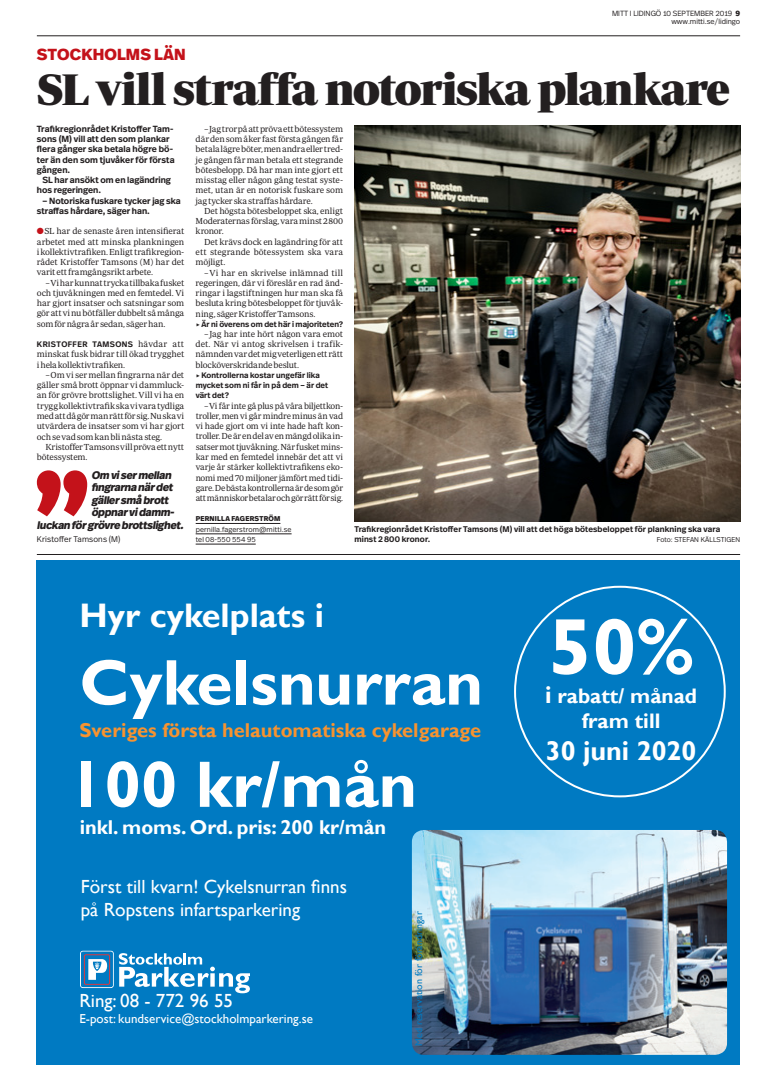
<style>
.page{position:relative;width:777px;height:1075px;background:#fff}
.page>*{position:absolute;margin:0;border:0;box-sizing:border-box;transform-origin:0 0}
.t1{font:700 80px "Gill Sans";color:#fff}
.t2{font:700 66px "Gill Sans";color:#fff}
.t3{font:700 65px "Gill Sans";color:#fff}
.t4{font:45px "Periodico Display";letter-spacing:-.045em;color:#231f20}
.t5{font:700 34px "Gill Sans";color:#fff}
.t6{font:700 27px "Gill Sans";color:#fff}
.t7{font:700 21px/25.2px "Gill Sans";color:#fff;text-align:center}
.t8{font:700 20px "Gill Sans";color:#f79330}
.t9{font:700 20px "Gill Sans";color:#fff}
.t10{font:19px/22.8px "Gill Sans";color:#fff}
.t11{font:800 16px "Real Head OT";letter-spacing:.01em;color:#c4121a}
.t12{font:13px "Gill Sans";color:#fff}
.t13{font:italic 800 11px "Real Head OT";color:#231f20}
.t14{font:10px "Gill Sans";color:#007ac2}
.t15{font:8.9px/10.3px "Periodico Text Lg";letter-spacing:-.02em;color:#231f20;text-align:justify}
.t16{font:600 8.9px/10.3px "Real Head OT";letter-spacing:.005em;color:#231f20}
.t17{font:600 8.2px/10.2px "Real Head OT";letter-spacing:.015em;color:#231f20}
.t18{font:300 8.2px "Real Head OT";letter-spacing:.015em;color:#231f20}
.t19{font:600 8px/10.2px "Real Head OT";letter-spacing:.01em;color:#231f20}
.t20{font:600 8px "Real Head OT";letter-spacing:.055em;color:#231f20}
.t21{font:300 7.5px/8px "Real Head OT";color:#231f20;text-align:right}
.t22{font:300 7.3px/10.2px "Real Head OT";letter-spacing:.02em;color:#231f20}
.t23{font:300 7px "Real Head OT";letter-spacing:.005em;color:#231f20}
.t24{font:800 7px "Real Head OT";letter-spacing:.03em;color:#231f20}
.s1{font-weight:800}
.s2{color:#c4121a}
.s3{font-family:"Periodico Text Lg";font-weight:400;font-size:8.9px}
.s4{font-size:24px}
</style>
<div class="page">
<hr style="left:37px;top:36px;width:703px;height:1px;background:#231f20">
<img style="left:354px;top:125px;width:386px;height:396px">
<hr style="left:196px;top:523px;width:84px;height:1px;background:#231f20">
<hr style="left:196px;top:534px;width:95px;height:1px;background:#231f20">
<hr style="left:196px;top:544px;width:60px;height:1px;background:#231f20">
<svg style="left:37px;top:470px;width:50px;height:46px"></svg>
<hr style="left:37px;top:554px;width:703px;height:1px;background:#231f20">
<div style="left:37px;top:560px;width:703px;height:505px;background:#007ac2"></div>
<svg style="left:80px;top:951px;width:170px;height:42px"></svg>
<img style="left:412px;top:830px;width:315px;height:225px">
<h3 class="t11" style="left:37px;top:44px;width:150px">STOCKHOLMS LÄN</h3>
<p class="t21" style="left:612px;top:10px;width:130px">MITT I LIDINGÖ 10 SEPTEMBER 2019 <span class="s1">9 </span>www.mitti.se/lidingo</p>
<h3 class="t4" style="left:37px;top:63px;width:695px">SL vill straffa notoriska plankare</h3>
<p class="t16" style="left:37px;top:124px;width:139px">Trafikregionrådet Kristoffer Tam&shy;sons (M) vill att den som plankar flera gånger ska betala högre bö&shy;ter än den som tjuvåker för första gången.</p>
<p class="t16" style="left:37px;top:175px;width:136px;text-indent:6px">SL har ansökt om en lagändring hos regeringen.</p>
<p class="t16" style="left:37px;top:196px;width:145px;text-indent:6px">– Notoriska fuskare tycker jag ska straffas hårdare, säger han.</p>
<p class="t15" style="left:37px;top:226px;width:149px"><span class="s2">●</span>SL har de senaste åren intensifierat arbetet med att minska plankningen i kollektivtrafiken. Enligt trafikregion&shy;rådet Kristoffer Tamsons (M) har det varit ett framgångsrikt arbete.</p>
<p class="t15" style="left:37px;top:277px;width:149px;text-indent:8px">–Vi har kunnat trycka tillbaka fusket och tjuvåkningen med en femtedel. Vi har gjort insatser och satsningar som gör att vi nu bötfäller dubbelt så många som för några år sedan, säger han.</p>
<p class="t20" style="left:37px;top:339px;width:149px">Kristoffer Tamsons <span class="s3">hävdar att</span></p>
<p class="t15" style="left:37px;top:349px;width:149px">minskat fusk bidrar till ökad trygghet i hela kollektivtrafiken.</p>
<p class="t15" style="left:37px;top:370px;width:149px;text-indent:8px">–Om vi ser mellan fingrarna när det gäller små brott öppnar vi dammluck&shy;an för grövre brottslighet. Vill vi ha en trygg kollektivtrafik ska vi vara tydliga med att då gör man rätt för sig. Nu ska vi utvärdera de insatser som vi har gjort och se vad som kan bli nästa steg.</p>
<p class="t15" style="left:37px;top:441px;width:149px;text-indent:8px">Kristoffer Tamsons vill pröva ett nytt bötessystem.</p>
<p class="t13" style="left:91px;top:468px;width:84px">Om visermellan</p>
<p class="t13" style="left:91px;top:480px;width:85px">fingrarna närdet</p>
<p class="t13" style="left:91px;top:493px;width:81px">gällersmå brott</p>
<p class="t13" style="left:91px;top:505px;width:86px">öppnarvidamm-</p>
<p class="t13" style="left:37px;top:518px;width:151px">luckan förgrövre brottslighet.</p>
<p class="t18" style="left:37px;top:534px;width:85px">Kristoffer Tamsons (M)</p>
<p class="t15" style="left:196px;top:124px;width:149px;text-indent:9px">–Jag tror på att pröva ett bötessystem där den som åker fast första gången får betala lägre böter, men andra eller tred&shy;je gången får man betala ett stegrande bötesbelopp. Då har man inte gjort ett misstag eller någon gång testat syste&shy;met, utan är en notorisk fuskare som jag tycker ska straffas hårdare.</p>
<p class="t15" style="left:196px;top:206px;width:149px;text-indent:8px">Det högsta bötesbeloppet ska, enligt Moderaternas förslag, vara minst 2800 kronor.</p>
<p class="t15" style="left:196px;top:236px;width:149px;text-indent:8px">Det krävs dock en lagändring för att ett stegrande bötessystem ska vara möjligt.</p>
<p class="t15" style="left:196px;top:267px;width:149px;text-indent:8px">–Vi har en skrivelse inlämnad till regeringen, där vi föreslår en rad änd&shy;ringar i lagstiftningen hur man ska få besluta kring bötesbeloppet för tjuvåk&shy;ning, säger Kristoffer Tamsons.</p>
<p class="t19" style="left:196px;top:319px;width:149px">▸Är ni överens om det här i majoriteten?</p>
<p class="t15" style="left:196px;top:329px;width:149px;text-indent:9px">–Jag har inte hört någon vara emot det. När vi antog skrivelsen i trafik&shy;nämnden var det mig veterligen ett rätt blocköverskridande beslut.</p>
<p class="t19" style="left:196px;top:370px;width:134px">▸Kontrollerna kostar ungefär lika mycket som ni får in på dem – är det värt det?</p>
<p class="t15" style="left:196px;top:400px;width:149px;text-indent:9px">–Vi får inte gå plus på våra biljettkon&shy;troller, men vi går mindre minus än vad vi hade gjort om vi inte hade haft kon&shy;troller. De är en del av en mängd olika in&shy;satser mot tjuvåkning. När fusket mins&shy;kar med en femtedel innebär det att vi varje år stärker kollektivtrafikens eko&shy;nomi med 70 miljoner jämfört med tidi&shy;gare. De bästa kontrollerna är de som gör att människor betalar och gör rätt för sig.</p>
<p class="t24" style="left:196px;top:514px;width:86px">PERNILLA FAGERSTRÖM</p>
<p class="t22" style="left:196px;top:524px;width:97px">pernilla.fagerstrom@mitti.se tel 08-550 554 95</p>
<p class="t17" style="left:354px;top:524px;width:367px">Trafikregionrådet Kristoffer Tamsons (M) vill att det höga bötesbeloppet för plankning ska vara minst 2800 kronor.</p>
<p class="t23" style="left:657px;top:535px;width:58px">Foto: Stefan Källstigen</p>
<h3 class="t5" style="left:79px;top:595px;width:246px">Hyr cykelplats i</h3>
<h3 class="t3" style="left:79px;top:644px;width:405px">Cykelsnurran</h3>
<h3 class="t8" style="left:79px;top:718px;width:403px">Sveriges första helautomatiska cykelgarage</h3>
<h2 class="t2" style="left:68px;top:745px;width:350px">100 kr/mån</h2>
<h3 class="t9" style="left:80px;top:815px;width:308px">inkl. moms. Ord. pris: 200 kr/mån</h3>
<h3 class="t10" style="left:81px;top:875px;width:268px">Först till kvarn! Cykelsnurran finns på Ropstens infartsparkering</h3>
<h3 class="t10" style="left:79px;top:990px;width:155px">Ring: 08 - 772 96 55</h3>
<h3 class="t12" style="left:79px;top:1011px;width:235px">E-post: kundservice@stockholmparkering.se</h3>
<p class="t14" style="left:413px;top:1046px;width:136px;rotate:-90deg">Med reservation för förändringar</p>
<h1 class="t1" style="left:548px;top:599px;width:147px">50%</h1>
<h3 class="t7" style="left:545px;top:684px;width:153px"><span class="s4">i</span> rabatt/ månad fram till</h3>
<h3 class="t6" style="left:546px;top:735px;width:152px">30 juni 2020</h3>
</div>
